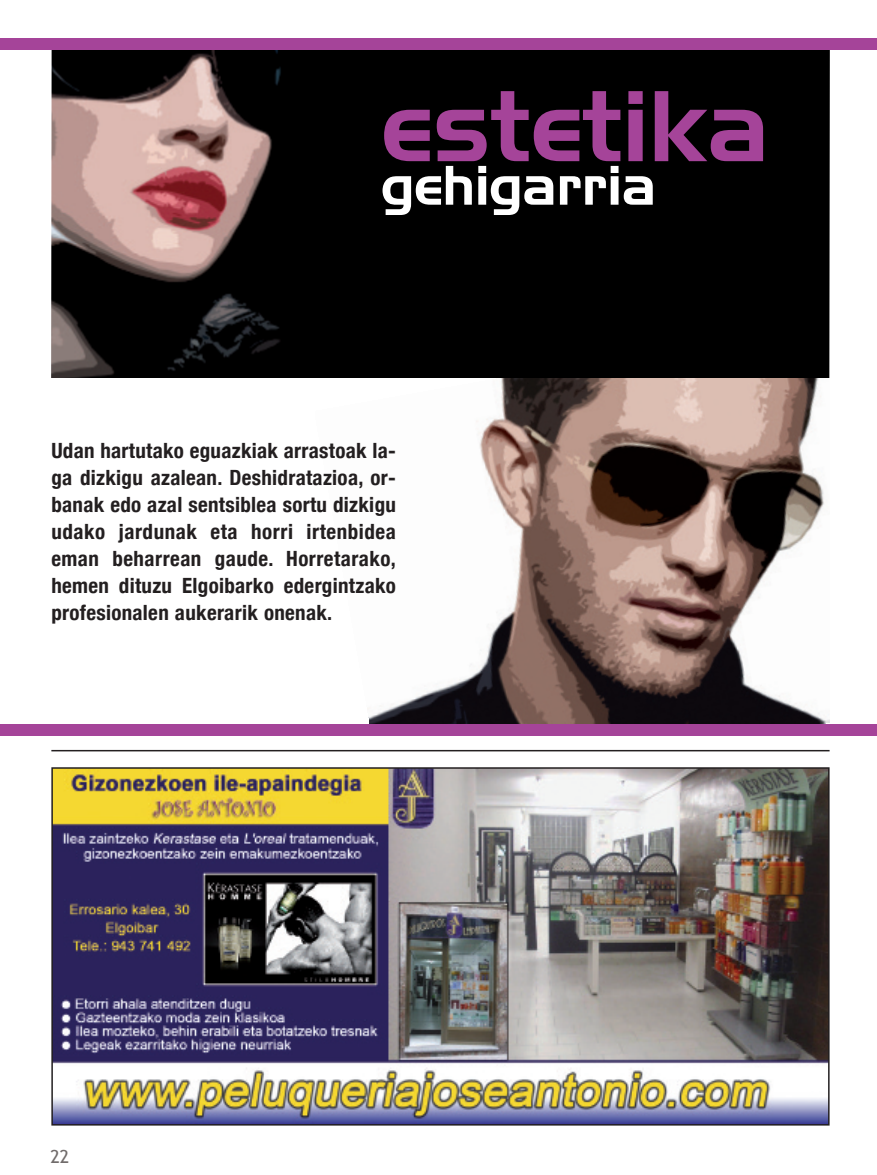
<style>
.page{position:relative;width:877px;height:1175px;background:#fff}
.page>*{position:absolute;margin:0;border:0;box-sizing:border-box;transform-origin:0 0}
.t1{font:97.5px "Handel Gothic BT";color:#a54499}
.t2{font:54px "Handel Gothic BT";color:#fff}
.t3{font:700 condensed 21px/27px "Helvetica Neue";letter-spacing:.015em;color:#231f20;text-align:justify}
.t4{font:18px "Trebuchet MS";color:#716c6b}
</style>
<div class="page">
<img style="left:51px;top:49px;width:779px;height:329px">
<img style="left:367px;top:378px;width:462px;height:346px">
<div style="left:0;top:38px;width:877px;height:11px;background:#a54499"></div>
<hr style="left:51px;top:750px;width:778px;height:1px;background:#231f20">
<img style="left:54px;top:770px;width:772px;height:352px">
<div style="left:51px;top:767px;width:778px;height:358px;border:2px solid #231f20"></div>
<div style="left:0;top:724px;width:877px;height:11px;background:#a54499"></div>
<h1 class="t1" style="left:381px;top:91px;width:389px">estetika</h1>
<h2 class="t2" style="left:381px;top:166px;width:276px">gehigarria</h2>
<p class="t3" style="left:51px;top:437px;width:346px">Udan hartutako eguazkiak arrastoak la&shy;ga dizkigu azalean. Deshidratazioa, or&shy;banak edo azal sentsiblea sortu dizkigu udako jardunak eta horri irtenbidea eman beharrean gaude. Horretarako, hemen dituzu Elgoibarko edergintzako profesionalen aukerarik onenak.</p>
<p class="t4" style="left:50px;top:1146px;width:20px">22</p>
</div>
